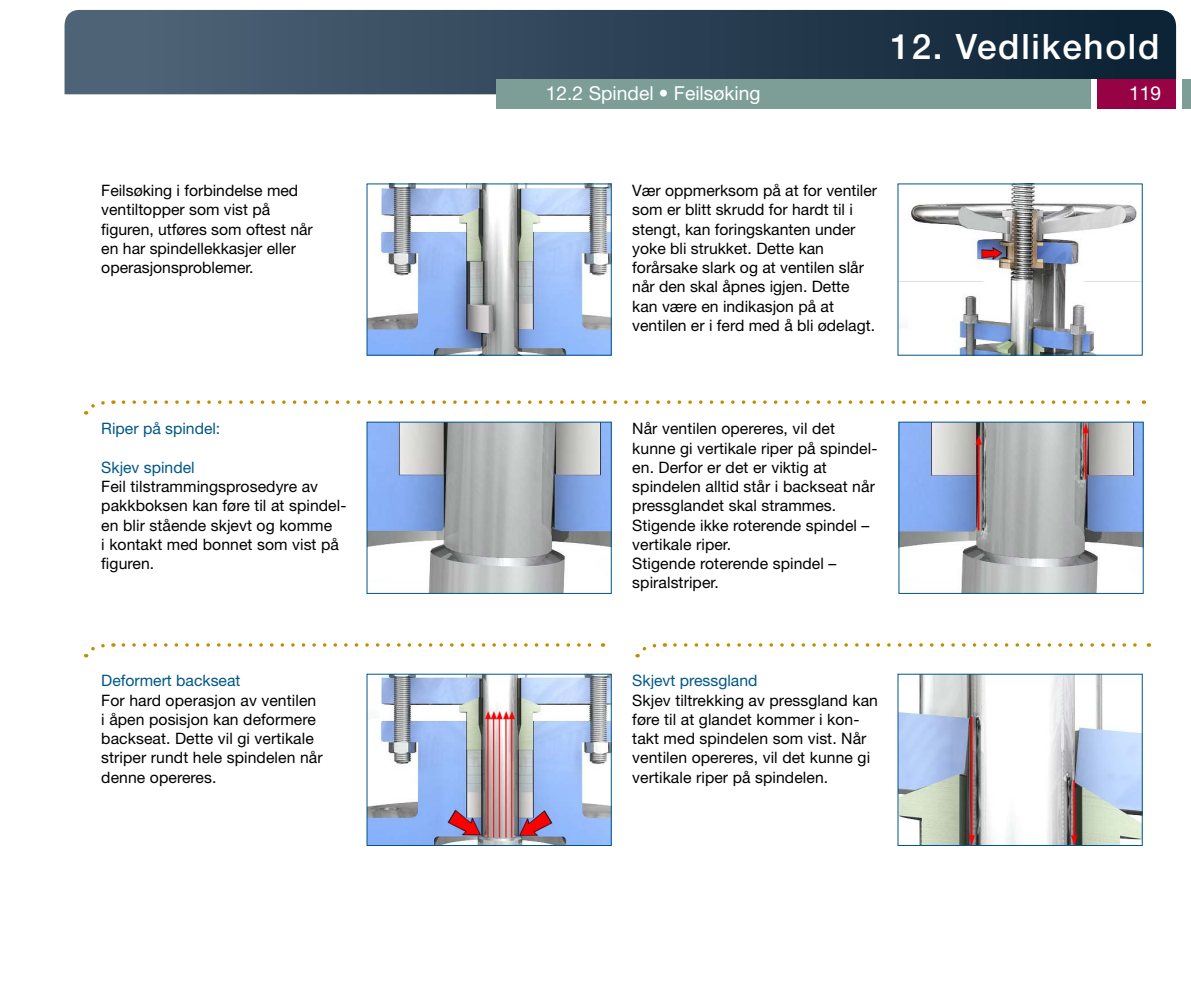
<style>
.page{position:relative;width:1191px;height:993px;background:#fff}
.page>*{position:absolute;margin:0;border:0;box-sizing:border-box;transform-origin:0 0}
.t1{font:500 35px "Helvetica Neue";letter-spacing:.05em;color:#fff}
.t2{font:19.25px "Helvetica Neue";color:#fff}
.t3{font:15.75px/19.2px "Helvetica Neue";letter-spacing:.005em;color:#000}
.t4{font:15.75px "Helvetica Neue";color:#005786}
</style>
<div class="page">
<svg style="left:64px;top:10px;width:1112px;height:84px;background:#304559"></svg>
<div style="left:496px;top:79px;width:695px;height:30px;background:#7c9e97"></div>
<div style="left:1096px;top:79px;width:80px;height:30px;background:#970245"></div>
<div style="left:1091px;top:79px;width:6px;height:34px;background:#fff"></div>
<div style="left:1176px;top:79px;width:5px;height:34px;background:#fff"></div>
<img style="left:369px;top:186px;width:240px;height:167px">
<img style="left:899px;top:186px;width:241px;height:167px">
<img style="left:369px;top:424px;width:240px;height:167px">
<img style="left:369px;top:675px;width:240px;height:168px">
<img style="left:899px;top:675px;width:241px;height:168px">
<img style="left:900px;top:424px;width:241px;height:167px">
<svg style="left:86px;top:400px;width:28px;height:14px"></svg>
<svg style="left:123px;top:400px;width:1021px;height:4px"></svg>
<svg style="left:86px;top:643px;width:28px;height:14px"></svg>
<svg style="left:123px;top:643px;width:480px;height:3px"></svg>
<svg style="left:637px;top:643px;width:28px;height:14px"></svg>
<svg style="left:675px;top:643px;width:474px;height:3px"></svg>
<p class="t2" style="left:546px;top:81px;width:216px">12.2 Spindel • Feilsøking</p>
<h1 class="t1" style="left:890px;top:26px;width:270px">12. Vedlikehold</h1>
<p class="t2" style="left:1129px;top:81px;width:34px">119</p>
<p class="t3" style="left:101px;top:180px;width:213px">Feilsøking i forbindelse med ventiltopper som vist på figuren, utføres som oftest når en har spindellekkasjer eller operasjonsproblemer.</p>
<p class="t3" style="left:632px;top:180px;width:246px">Vær oppmerksom på at for ventiler som er blitt skrudd for hardt til i stengt, kan foringskanten under yoke bli strukket. Dette kan forårsake slark og at ventilen slår når den skal åpnes igjen. Dette kan være en indikasjon på at ventilen er i ferd med å bli ødelagt.</p>
<p class="t4" style="left:101px;top:419px;width:121px">Riper på spindel:</p>
<p class="t4" style="left:101px;top:457px;width:95px">Skjev spindel</p>
<p class="t3" style="left:101px;top:476px;width:245px">Feil tilstrammingsprosedyre av pakkboksen kan føre til at spindel&shy;en blir stående skjevt og komme<br>i kontakt med bonnet som vist på figuren.</p>
<p class="t4" style="left:101px;top:671px;width:141px">Deformert backseat</p>
<p class="t3" style="left:101px;top:689px;width:223px">For hard operasjon av ventilen i åpen posisjon kan deformere backseat. Dette vil gi vertikale striper rundt hele spindelen når denne opereres.</p>
<p class="t3" style="left:632px;top:418px;width:245px">Når ventilen opereres, vil det kunne gi vertikale riper på spindel&shy;en. Derfor er det er viktig at spindelen alltid står i backseat når pressglandet skal strammes.<br>Stigende ikke roterende spindel – vertikale riper.<br>Stigende roterende spindel – spiralstriper.</p>
<p class="t4" style="left:632px;top:671px;width:127px">Skjevt pressgland</p>
<p class="t3" style="left:632px;top:689px;width:247px">Skjev tiltrekking av pressgland kan føre til at glandet kommer i kon&shy;takt med spindelen som vist. Når ventilen opereres, vil det kunne gi vertikale riper på spindelen.</p>
</div>
